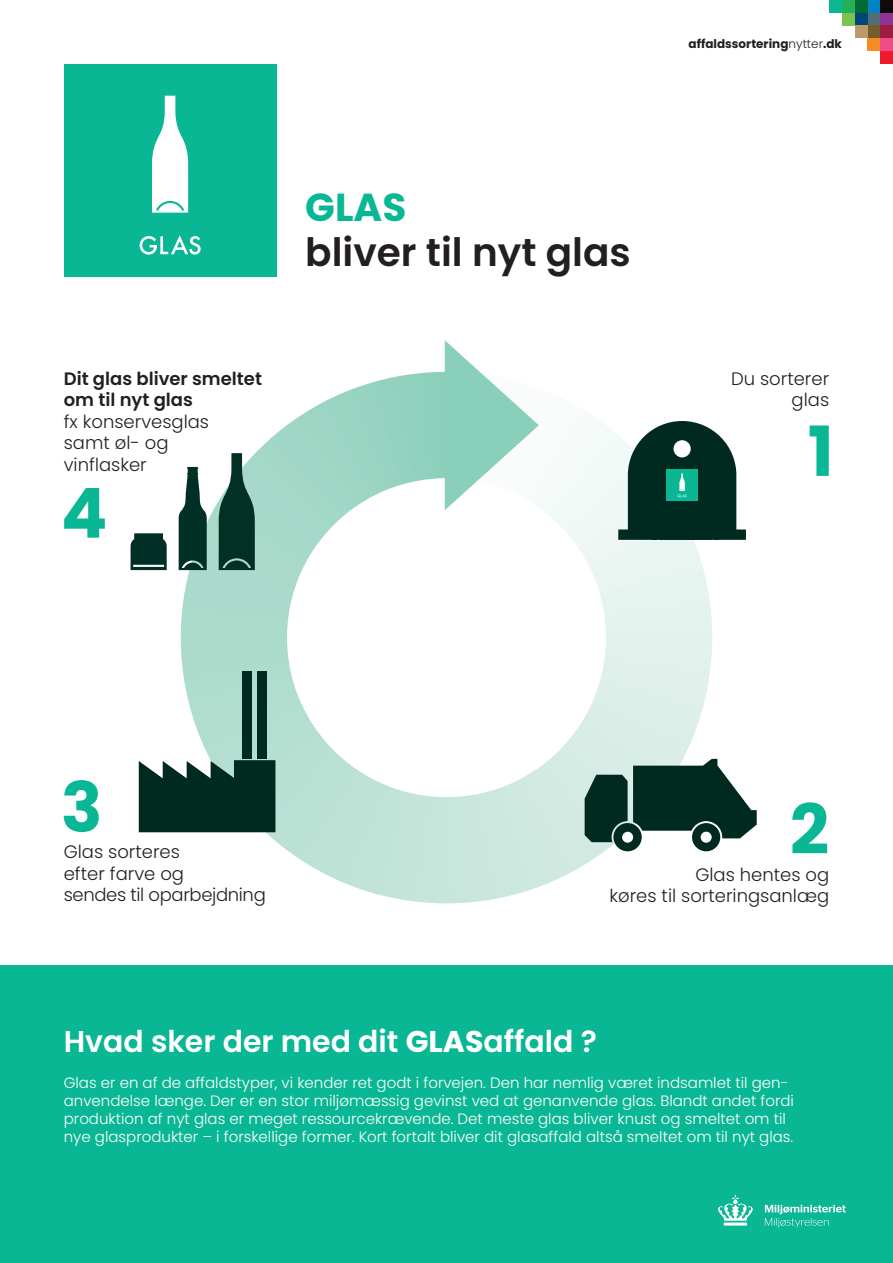
<style>
.page{position:relative;width:893px;height:1263px;background:#fff}
.page>*{position:absolute;margin:0;border:0;box-sizing:border-box;transform-origin:0 0}
.t1{font:700 69px "Poppins";color:#0ab794}
.t2{font:600 39px "Poppins";color:#231f20}
.t3{font:700 39px "Poppins";color:#0ab794}
.t4{font:600 30px "Poppins";color:#fff}
.t5{font:300 18px "Poppins";color:#231f20}
.t6{font:600 18px "Poppins";color:#231f20}
.t7{font:300 18px "Poppins";letter-spacing:-.02em;color:#231f20}
.t8{font:300 15px/18px "Poppins";color:#fff}
.t9{font:700 12px "Poppins";color:#231f20}
.s1{font-weight:300}
.s2{font-weight:700}
</style>
<div class="page">
<div style="left:0;top:965px;width:893px;height:298px;background:#0ab794"></div>
<img style="left:181px;top:372px;width:531px;height:531px">
<svg style="left:445px;top:340px;width:94px;height:170px"></svg>
<svg style="left:585px;top:759px;width:172px;height:92px"></svg>
<svg style="left:139px;top:760px;width:136px;height:72px;background:#163d32"></svg>
<div style="left:242px;top:671px;width:10px;height:87px;background:#002a1f"></div>
<div style="left:258px;top:671px;width:9px;height:87px;background:#002a1f"></div>
<div style="left:64px;top:64px;width:212px;height:212px;background:#0ab794"></div>
<svg style="left:140px;top:235px;width:61px;height:20px"></svg>
<svg style="left:152px;top:96px;width:36px;height:117px"></svg>
<svg style="left:618px;top:421px;width:128px;height:119px"></svg>
<svg style="left:219px;top:453px;width:36px;height:117px;background:#396258"></svg>
<svg style="left:179px;top:467px;width:28px;height:103px"></svg>
<svg style="left:131px;top:533px;width:36px;height:37px"></svg>
<div style="left:880px;top:0;width:13px;height:13px;background:#110a0c"></div>
<div style="left:880px;top:13px;width:13px;height:13px;background:#903393"></div>
<div style="left:867px;top:0;width:13px;height:13px;background:#0084c3"></div>
<div style="left:867px;top:13px;width:13px;height:13px;background:#556c78"></div>
<div style="left:855px;top:0;width:12px;height:13px;background:#016a32"></div>
<div style="left:855px;top:13px;width:12px;height:13px;background:#004778"></div>
<div style="left:842px;top:0;width:13px;height:13px;background:#21b259"></div>
<div style="left:842px;top:13px;width:13px;height:13px;background:#7cc352"></div>
<div style="left:880px;top:26px;width:13px;height:12px;background:#a01b41"></div>
<div style="left:880px;top:38px;width:13px;height:13px;background:#ef4b89"></div>
<div style="left:867px;top:26px;width:13px;height:12px;background:#735d2c"></div>
<div style="left:867px;top:38px;width:13px;height:13px;background:#f68b1f"></div>
<div style="left:855px;top:26px;width:12px;height:12px;background:#bb9b69"></div>
<div style="left:880px;top:51px;width:13px;height:13px;background:#ee1b2d"></div>
<div style="left:829px;top:0;width:13px;height:13px;background:#0cb795"></div>
<svg style="left:718px;top:1195px;width:35px;height:30px"></svg>
<svg style="left:765px;top:1205px;width:81px;height:22px"></svg>
<p class="t6" style="left:64px;top:368px;width:200px">Dit glas bliver smeltet</p>
<p class="t6" style="left:64px;top:389px;width:131px">om til nyt glas</p>
<p class="t5" style="left:64px;top:411px;width:147px">fx konservesglas</p>
<p class="t5" style="left:64px;top:433px;width:106px">samt øl- og</p>
<p class="t5" style="left:64px;top:454px;width:85px">vinflasker</p>
<p class="t1" style="left:61px;top:473px;width:48px">4</p>
<p class="t3" style="left:305px;top:185px;width:103px">GLAS</p>
<p class="t2" style="left:305px;top:230px;width:327px">bliver til nyt glas</p>
<p class="t9" style="left:688px;top:36px;width:155px">affaldssortering<span class="s1">nytter</span>.dk</p>
<p class="t5" style="left:731px;top:368px;width:100px">Du sorterer</p>
<p class="t5" style="left:792px;top:389px;width:39px">glas</p>
<p class="t1" style="left:808px;top:412px;width:27px">1</p>
<p class="t1" style="left:61px;top:767px;width:43px">3</p>
<p class="t5" style="left:64px;top:841px;width:118px">Glas sorteres</p>
<p class="t5" style="left:64px;top:863px;width:122px">efter farve og</p>
<p class="t7" style="left:64px;top:884px;width:204px">sendes til oparbejdning</p>
<p class="t1" style="left:790px;top:790px;width:41px">2</p>
<p class="t5" style="left:695px;top:864px;width:135px">Glas hentes og</p>
<p class="t5" style="left:610px;top:886px;width:221px">køres til sorteringsanlæg</p>
<p class="t4" style="left:64px;top:1024px;width:535px">Hvad sker der med dit <span class="s2">GLAS</span>affald ?</p>
<p class="t8" style="left:64px;top:1074px;width:732px">Glas er en af de affaldstyper, vi kender ret godt i forvejen. Den har nemlig været indsamlet til gen&shy;anvendelse længe. Der er en stor miljømæssig gevinst ved at genanvende glas. Blandt andet fordi produktion af nyt glas er meget ressourcekrævende. Det meste glas bliver knust og smeltet om til</p>
<p class="t8" style="left:64px;top:1128px;width:731px">nye glasprodukter – i forskellige former. Kort fortalt bliver dit glasaffald altså smeltet om til nyt glas.</p>
</div>
